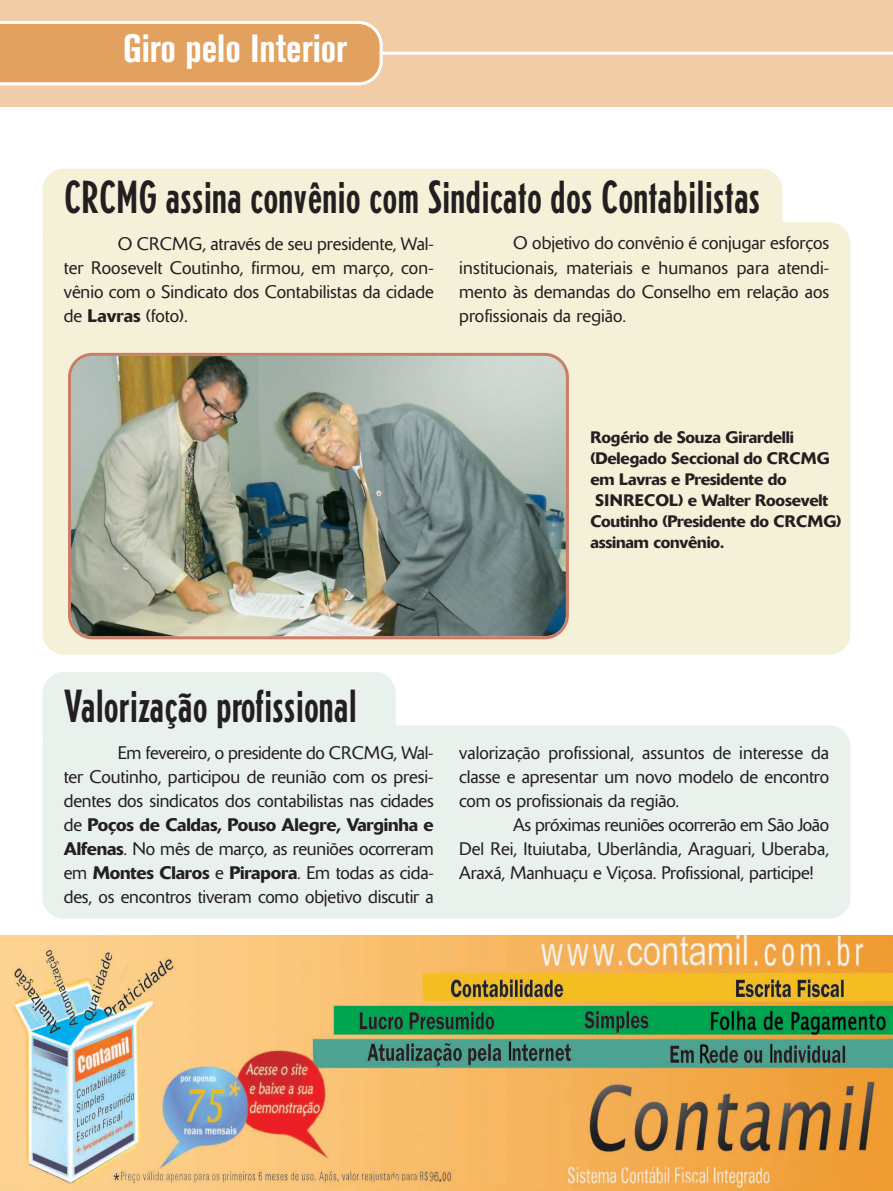
<style>
.page{position:relative;width:893px;height:1191px;background:#fff}
.page>*{position:absolute;margin:0;border:0;box-sizing:border-box;transform-origin:0 0}
.t1{font:500 condensed 45px "AT Erbar";color:#231f20}
.t2{font:700 condensed 39px "Akzidenz Grotesk BE";color:#fff}
.t3{font:300 18px/24px "Delta";letter-spacing:-.005em;color:#231f20;text-align:justify}
.t4{font:500 16.5px/21px "Delta";letter-spacing:-.015em;color:#231f20}
.s1{font-weight:500}
</style>
<div class="page">
<div style="left:0;top:0;width:893px;height:106px;background:#f1cca7"></div>
<hr style="left:0;top:52px;width:893px;height:3px;background:#fff">
<svg style="left:0;top:21px;width:383px;height:64px;background:#e4aa6e"></svg>
<div style="left:43px;top:222px;width:807px;height:432px;background:#f5f0d8;border-radius:21px"></div>
<div style="left:43px;top:169px;width:739px;height:85px;background:#f5f0d8;border-radius:21px"></div>
<div style="left:43px;top:725px;width:807px;height:193px;background:#e9f1ec;border-radius:21px"></div>
<div style="left:43px;top:672px;width:353px;height:85px;background:#e9f1ec;border-radius:21px"></div>
<img style="left:68px;top:353px;width:501px;height:286px">
<img style="left:0;top:935px;width:893px;height:256px">
<h2 class="t2" style="left:123px;top:35px;width:226px">Giro pelo Interior</h2>
<h1 class="t1" style="left:64px;top:181px;width:698px">CRCMG assina convênio com Sindicato dos Contabilistas</h1>
<p class="t3" style="left:64px;top:233px;width:371px;text-indent:54px">O CRCMG, através de seu presidente, Wal&shy;ter Roosevelt Coutinho, firmou, em março, con&shy;vênio com o Sindicato dos Contabilistas da cidade de <span class="s1">Lavras</span> (foto).</p>
<p class="t3" style="left:459px;top:233px;width:371px;text-indent:54px">O objetivo do convênio é conjugar esforços institucionais, materiais e humanos para atendi&shy;mento às demandas do Conselho em relação aos profissionais da região.</p>
<h1 class="t1" style="left:64px;top:690px;width:295px">Valorização profissional</h1>
<p class="t4" style="left:590px;top:428px;width:252px">Rogério de Souza Girardelli (Delegado Seccional do CRCMG em Lavras e Presidente do<br>SINRECOL) e Walter Roosevelt<br>Coutinho (Presidente do CRCMG) assinam convênio.</p>
<p class="t3" style="left:64px;top:742px;width:372px;text-indent:54px">Em fevereiro, o presidente do CRCMG, Wal&shy;ter Coutinho, participou de reunião com os presi&shy;dentes dos sindicatos dos contabilistas nas cidades de <span class="s1">Poços de Caldas, Pouso Alegre, Varginha e Alfenas</span>. No mês de março, as reuniões ocorreram em <span class="s1">Montes Claros</span> e <span class="s1">Pirapora</span>. Em todas as cida&shy;des, os encontros tiveram como objetivo discutir a</p>
<p class="t3" style="left:459px;top:742px;width:371px">valorização profissional, assuntos de interesse da classe e apresentar um novo modelo de encontro com os profissionais da região.</p>
<p class="t3" style="left:459px;top:814px;width:371px;text-indent:54px">As próximas reuniões ocorrerão em São João Del Rei, Ituiutaba, Uberlândia, Araguari, Uberaba, Araxá, Manhuaçu e Viçosa. Profissional, participe!</p>
</div>
